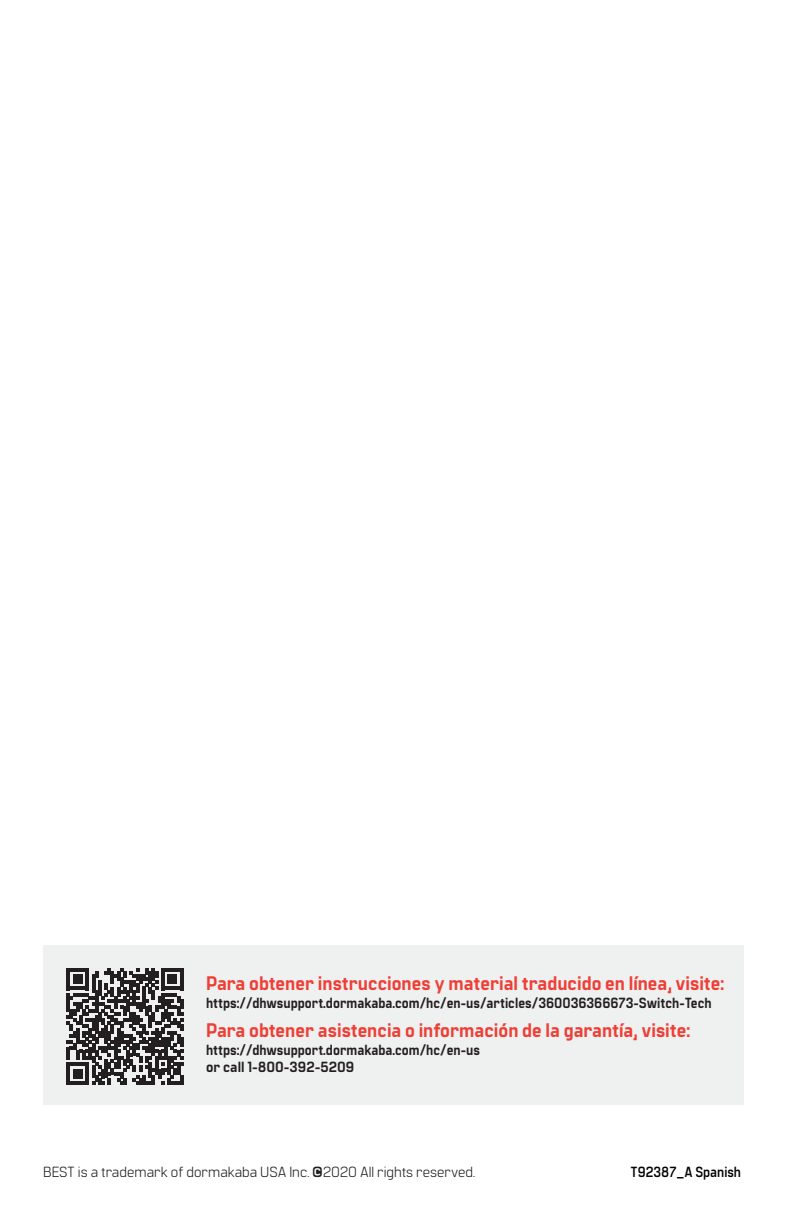
<style>
.page{position:relative;width:792px;height:1224px;background:#fff}
.page>*{position:absolute;margin:0;border:0;box-sizing:border-box;transform-origin:0 0}
.t1{font:800 19.6px "Manifold CF";color:#ee3e35;scale:.95 1}
.t2{font:800 14.6px/17.6px "Manifold CF";color:#231f20;scale:.9 1}
.t3{font:14.6px "Manifold CF";color:#231f20}
.t4{font:700 14.6px "Manifold CF";color:#000;scale:.9 1}
.s1{font-weight:700}
</style>
<div class="page">
<div style="left:43px;top:945px;width:700px;height:160px;background:#eff0f0"></div>
<svg style="left:67px;top:968px;width:116px;height:117px"></svg>
<h1 class="t1" style="left:206px;top:972px;width:547px">Para obtener instrucciones y material traducido en línea, visite:</h1>
<p class="t2" style="left:206px;top:995px;width:563px">https://dhwsupport.dormakaba.com/hc/en-us/articles/360036366673-Switch-Tech</p>
<h1 class="t1" style="left:206px;top:1019px;width:511px">Para obtener asistencia o información de la garantía, visite:</h1>
<p class="t2" style="left:206px;top:1042px;width:306px">https://dhwsupport.dormakaba.com/hc/en-us or call 1-800-392-5209</p>
<p class="t3" style="left:43px;top:1163px;width:433px">BEST is a trademark of dormakaba USA Inc. <span class="s1">©</span>2020 All rights reserved.</p>
<p class="t4" style="left:631px;top:1163px;width:124px">T92387_A Spanish</p>
</div>
